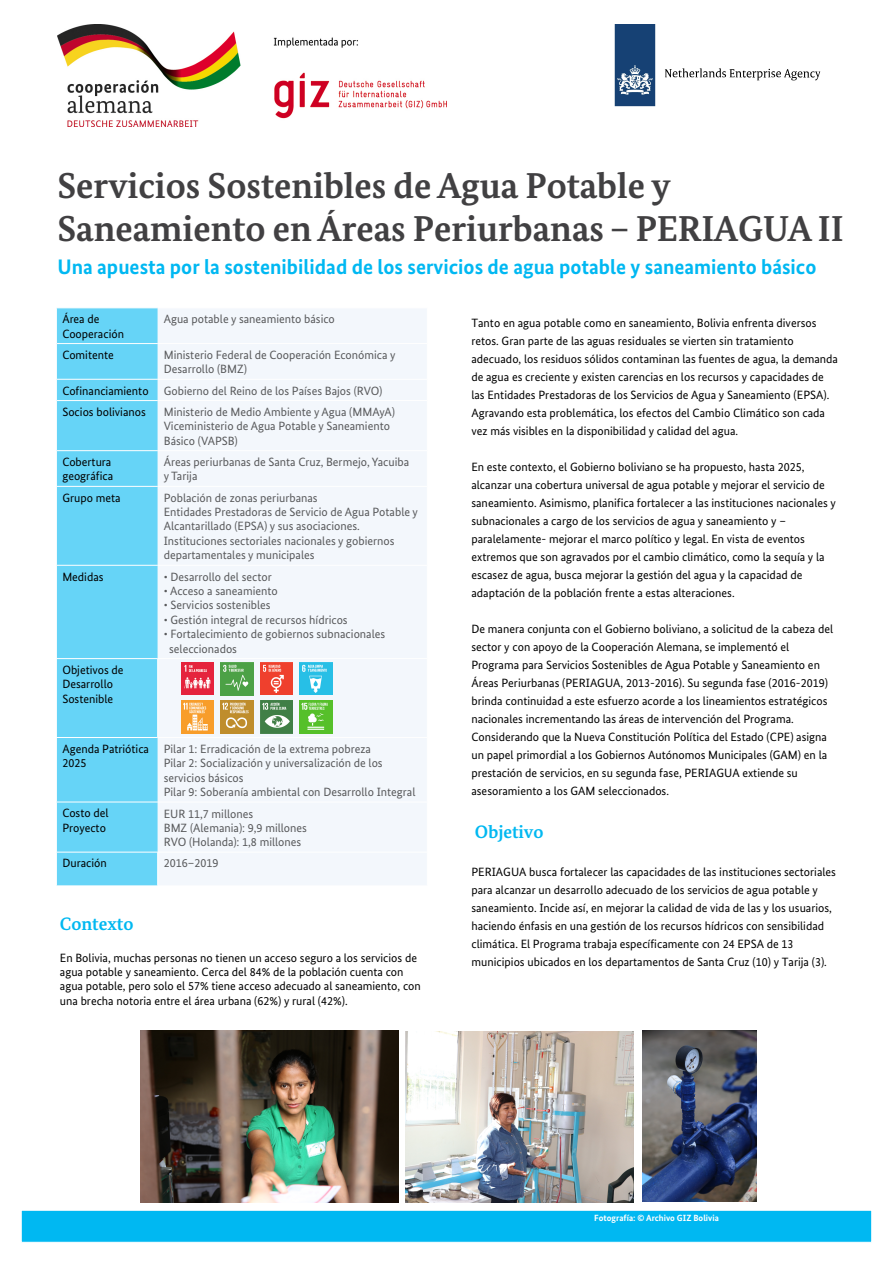
<style>
.page{position:relative;width:893px;height:1263px;background:#fff}
.page>*{position:absolute;margin:0;border:0;box-sizing:border-box;transform-origin:0 0}
.t1{font:700 36px/43.5px "Bundes Serif";color:#414042}
.t2{font:700 21px "Bundes Sans";color:#00b8f2}
.t3{font:700 18px "Bundes Serif";color:#00b8f1}
.t4{font:12px/18px "Bundes Sans";color:#000}
.t5{font:12px/14.4px "Bundes Sans";color:#58595b}
.t6{font:700 9px "Bundes Sans";color:#fff}
</style>
<div class="page">
<div style="left:57px;top:308px;width:101px;height:578px;background:#66d4f7"></div>
<div style="left:158px;top:309px;width:269px;height:576px;background:#f3f7fc"></div>
<svg style="left:56px;top:379px;width:1px;height:22px"></svg>
<hr style="left:57px;top:343px;width:101px;height:1px;background:#fff">
<hr style="left:158px;top:343px;width:269px;height:1px;background:#fff">
<hr style="left:57px;top:379px;width:101px;height:1px;background:#fff">
<hr style="left:158px;top:379px;width:269px;height:1px;background:#fff">
<hr style="left:57px;top:450px;width:101px;height:1px;background:#fff">
<hr style="left:158px;top:450px;width:269px;height:1px;background:#fff">
<hr style="left:57px;top:400px;width:101px;height:1px;background:#fff">
<hr style="left:158px;top:400px;width:269px;height:1px;background:#fff">
<hr style="left:56px;top:486px;width:102px;height:1px;background:#fff">
<hr style="left:158px;top:486px;width:270px;height:1px;background:#fff">
<hr style="left:56px;top:565px;width:102px;height:1px;background:#fff">
<hr style="left:158px;top:565px;width:270px;height:1px;background:#fff">
<hr style="left:56px;top:658px;width:102px;height:1px;background:#fff">
<hr style="left:158px;top:658px;width:270px;height:1px;background:#fff">
<hr style="left:157px;top:659px;width:1px;height:78px;background:#fff">
<hr style="left:56px;top:737px;width:102px;height:1px;background:#fff">
<hr style="left:158px;top:737px;width:270px;height:1px;background:#fff">
<hr style="left:56px;top:802px;width:102px;height:1px;background:#fff">
<hr style="left:158px;top:802px;width:270px;height:1px;background:#fff">
<hr style="left:56px;top:852px;width:102px;height:1px;background:#fff">
<hr style="left:158px;top:852px;width:270px;height:1px;background:#fff">
<hr style="left:157px;top:852px;width:1px;height:34px;background:#fff">
<img style="left:57px;top:25px;width:389px;height:101px">
<div style="left:21px;top:1210px;width:851px;height:33px;background:#00b8f2;border:1px solid #fff"></div>
<img style="left:181px;top:662px;width:33px;height:33px">
<img style="left:221px;top:662px;width:32px;height:33px">
<img style="left:260px;top:662px;width:33px;height:33px">
<img style="left:300px;top:662px;width:32px;height:33px">
<img style="left:260px;top:701px;width:33px;height:32px">
<img style="left:300px;top:701px;width:32px;height:32px">
<img style="left:181px;top:701px;width:33px;height:32px">
<img style="left:221px;top:701px;width:32px;height:32px">
<img style="left:141px;top:1031px;width:257px;height:171px">
<img style="left:405px;top:1031px;width:228px;height:171px">
<img style="left:642px;top:1031px;width:114px;height:171px">
<img style="left:614px;top:24px;width:207px;height:83px">
<h1 class="t1" style="left:57px;top:163px;width:788px">Servicios Sostenibles de Agua Potable y<br>Saneamiento en Áreas Periurbanas – PERIAGUA II</h1>
<h2 class="t2" style="left:57px;top:254px;width:761px">Una apuesta por la sostenibilidad de los servicios de agua potable y saneamiento básico</h2>
<p class="t4" style="left:62px;top:312px;width:63px;line-height:14.4px">Área de<br>Cooperación</p>
<p class="t5" style="left:164px;top:312px;width:173px">Agua potable y saneamiento básico</p>
<p class="t4" style="left:62px;top:346px;width:53px">Comitente</p>
<p class="t5" style="left:164px;top:347px;width:233px">Ministerio Federal de Cooperación Económica y<br>Desarrollo (BMZ)</p>
<p class="t4" style="left:62px;top:381px;width:88px">Cofinanciamiento</p>
<p class="t5" style="left:164px;top:383px;width:220px">Gobierno del Reino de los Países Bajos (RVO)</p>
<p class="t4" style="left:62px;top:403px;width:85px">Socios bolivianos</p>
<p class="t5" style="left:164px;top:404px;width:233px">Ministerio de Medio Ambiente y Agua (MMAyA)<br>Viceministerio de Agua Potable y Saneamiento<br>Básico (VAPSB)</p>
<p class="t4" style="left:62px;top:454px;width:52px;line-height:14.4px">Cobertura geográfica</p>
<p class="t5" style="left:164px;top:454px;width:247px">Áreas periurbanas de Santa Cruz, Bermejo, Yacuiba y Tarija</p>
<p class="t4" style="left:62px;top:488px;width:60px">Grupo meta</p>
<p class="t5" style="left:164px;top:490px;width:256px">Población de zonas periurbanas<br>Entidades Prestadoras de Servicio de Agua Potable y Alcantarillado (EPSA) y sus asociaciones.<br>Instituciones sectoriales nacionales y gobiernos departamentales y municipales</p>
<p class="t4" style="left:62px;top:567px;width:43px">Medidas</p>
<p class="t5" style="left:164px;top:569px;width:110px">• Desarrollo del sector</p>
<p class="t5" style="left:164px;top:583px;width:116px">• Acceso a saneamiento</p>
<p class="t5" style="left:164px;top:598px;width:108px">• Servicios sostenibles</p>
<p class="t5" style="left:164px;top:612px;width:185px">• Gestión integral de recursos hídricos</p>
<p class="t5" style="left:169px;top:627px;width:218px;text-indent:-5px">• Fortalecimiento de gobiernos subnacionales seleccionados</p>
<p class="t4" style="left:62px;top:662px;width:63px;line-height:14.4px">Objetivos de<br>Desarrollo<br>Sostenible</p>
<p class="t4" style="left:471px;top:314px;width:368px">Tanto en agua potable como en saneamiento, Bolivia enfrenta diversos retos. Gran parte de las aguas residuales se vierten sin tratamiento adecuado, los residuos sólidos contaminan las fuentes de agua, la demanda de agua es creciente y existen carencias en los recursos y capacidades de las Entidades Prestadoras de los Servicios de Agua y Saneamiento (EPSA).<br>Agravando esta problemática, los efectos del Cambio Climático son cada vez más visibles en la disponibilidad y calidad del agua.</p>
<p class="t4" style="left:471px;top:458px;width:366px">En este contexto, el Gobierno boliviano se ha propuesto, hasta 2025, alcanzar una cobertura universal de agua potable y mejorar el servicio de saneamiento. Asimismo, planifica fortalecer a las instituciones nacionales y subnacionales a cargo de los servicios de agua y saneamiento y – paralelamente- mejorar el marco político y legal. En vista de eventos extremos que son agravados por el cambio climático, como la sequía y la escasez de agua, busca mejorar la gestión del agua y la capacidad de adaptación de la población frente a estas alteraciones.</p>
<p class="t4" style="left:471px;top:620px;width:363px">De manera conjunta con el Gobierno boliviano, a solicitud de la cabeza del sector y con apoyo de la Cooperación Alemana, se implementó el Programa para Servicios Sostenibles de Agua Potable y Saneamiento en Áreas Periurbanas (PERIAGUA, 2013-2016). Su segunda fase (2016-2019) brinda continuidad a este esfuerzo acorde a los lineamientos estratégicos nacionales incrementando las áreas de intervención del Programa.<br>Considerando que la Nueva Constitución Política del Estado (CPE) asigna un papel primordial a los Gobiernos Autónomos Municipales (GAM) en la prestación de servicios, en su segunda fase, PERIAGUA extiende su asesoramiento a los GAM seleccionados.</p>
<h3 class="t3" style="left:475px;top:820px;width:70px">Objetivo</h3>
<p class="t4" style="left:471px;top:863px;width:366px">PERIAGUA busca fortalecer las capacidades de las instituciones sectoriales para alcanzar un desarrollo adecuado de los servicios de agua potable y saneamiento. Incide así, en mejorar la calidad de vida de las y los usuarios, haciendo énfasis en una gestión de los recursos hídricos con sensibilidad climática. El Programa trabaja específicamente con 24 EPSA de 13 municipios ubicados en los departamentos de Santa Cruz (10) y Tarija (3).</p>
<p class="t4" style="left:62px;top:741px;width:88px;line-height:14.4px">Agenda Patriótica<br>2025</p>
<p class="t5" style="left:164px;top:741px;width:253px">Pilar 1: Erradicación de la extrema pobreza<br>Pilar 2: Socialización y universalización de los servicios básicos<br>Pilar 9: Soberanía ambiental con Desarrollo Integral</p>
<p class="t4" style="left:62px;top:806px;width:48px;line-height:14.4px">Costo del<br>Proyecto</p>
<p class="t5" style="left:164px;top:806px;width:145px">EUR 11,7 millones<br>BMZ (Alemania): 9,9 millones<br>RVO (Holanda): 1,8 millones</p>
<p class="t4" style="left:62px;top:854px;width:46px">Duración</p>
<p class="t5" style="left:164px;top:856px;width:56px">2016–2019</p>
<h3 class="t3" style="left:60px;top:913px;width:75px">Contexto</h3>
<p class="t4" style="left:60px;top:950px;width:363px;line-height:14.4px">En Bolivia, muchas personas no tienen un acceso seguro a los servicios de agua potable y saneamiento. Cerca del 84% de la población cuenta con agua potable, pero solo el 57% tiene acceso adecuado al saneamiento, con una brecha notoria entre el área urbana (62%) y rural (42%).</p>
<p class="t6" style="left:594px;top:1212px;width:126px">Fotografía: © Archivo GIZ Bolivia</p>
</div>
